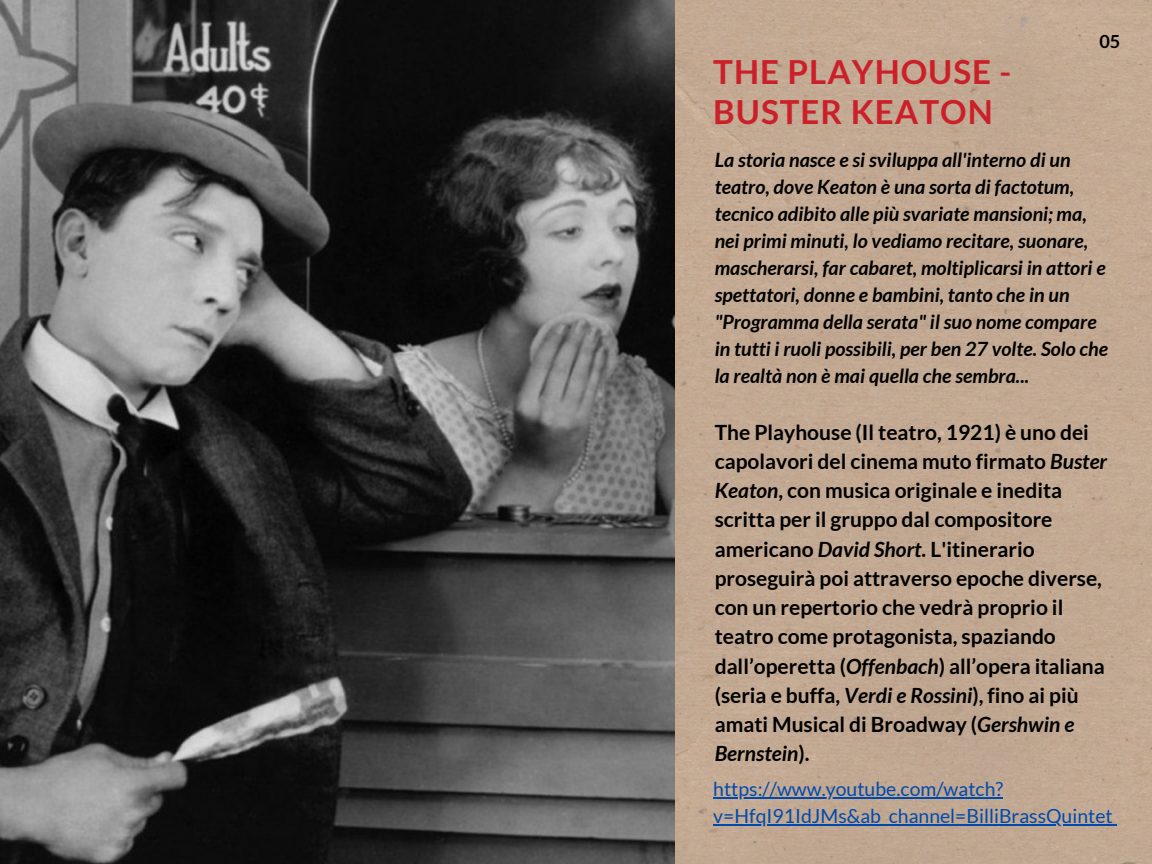
<style>
.page{position:relative;width:1152px;height:864px;background:#fff}
.page>*{position:absolute;margin:0;border:0;box-sizing:border-box;transform-origin:0 0}
.t1{font:700 33.15px/40.5px "Lato";letter-spacing:.03em;color:#cb2029}
.t2{font:700 21px/29.2px "Lato";color:#000}
.t3{font:italic 700 19.65px/27px "Lato";color:#000}
.t4{font:19.5px/27px "Lato";color:#004aad}
.t5{font:700 18.15px "Lato";color:#000}
.s1{font-style:italic}
</style>
<div class="page">
<img style="left:0;top:0;width:675px;height:864px">
<div style="left:675px;top:0;width:477px;height:864px;background:#c2a992"></div>
<hr style="left:713px;top:797px;width:290px;height:1px;background:#004aad">
<hr style="left:713px;top:824px;width:400px;height:1px;background:#004aad">
<p class="t5" style="left:1099px;top:30px;width:23px">05</p>
<p class="t1" style="left:713px;top:51px;width:300px">THE PLAYHOUSE -<br>BUSTER KEATON</p>
<p class="t3" style="left:715px;top:146px;width:395px">La storia nasce e si sviluppa all'interno di un teatro, dove Keaton è una sorta di factotum, tecnico adibito alle più svariate mansioni; ma, nei primi minuti, lo vediamo recitare, suonare, mascherarsi, far cabaret, moltiplicarsi in attori e spettatori, donne e bambini, tanto che in un "Programma della serata" il suo nome compare in tutti i ruoli possibili, per ben 27 volte. Solo che la realtà non è mai quella che sembra...</p>
<p class="t2" style="left:715px;top:417px;width:394px">The Playhouse (Il teatro, 1921) è uno dei capolavori del cinema muto firmato <span class="s1">Buster Keaton</span>, con musica originale e inedita scritta per il gruppo dal compositore americano <span class="s1">David Short.</span> L'itinerario proseguirà poi attraverso epoche diverse, con un repertorio che vedrà proprio il teatro come protagonista, spaziando dall’operetta (<span class="s1">Offenbach</span>) all’opera italiana (seria e buffa, <span class="s1">Verdi e Rossini</span>), fino ai più amati Musical di Broadway (<span class="s1">Gershwin e Bernstein</span>).</p>
<p class="t4" style="left:713px;top:775px;width:401px">https://www.youtube.com/watch? v=HfqI91IdJMs&amp;ab_channel=BilliBrassQuintet</p>
</div>
